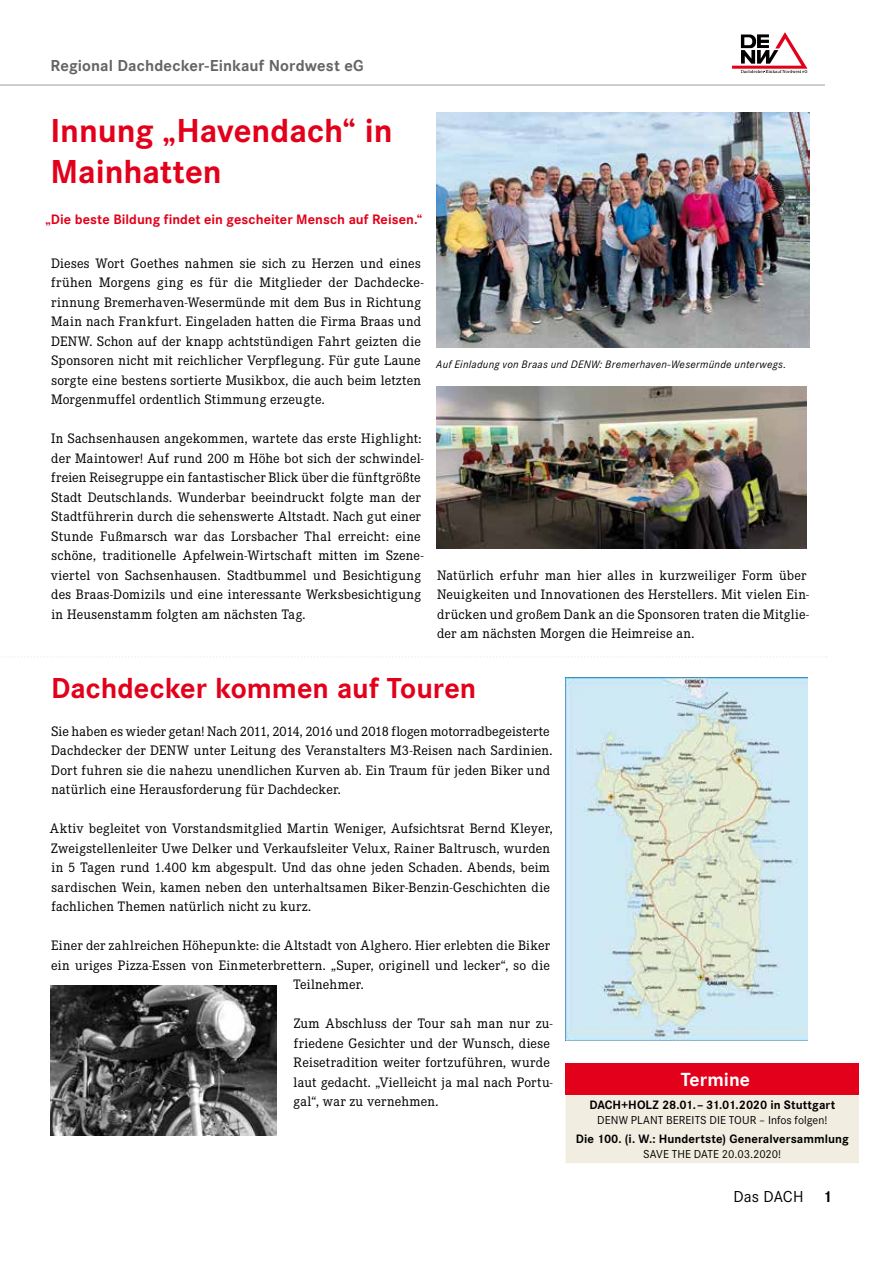
<style>
.page{position:relative;width:893px;height:1263px;background:#fff}
.page>*{position:absolute;margin:0;border:0;box-sizing:border-box;transform-origin:0 0}
.t1{font:700 34.5px/40.5px "Corporate S Pro";letter-spacing:-.005em;color:#e2001a}
.t2{font:700 30px "Corporate S Pro";color:#e2001a}
.t3{font:700 19.65px "Corporate S Pro";letter-spacing:.005em;color:#fff}
.t4{font:700 16.5px "Corporate S Pro";letter-spacing:.005em;color:#646567}
.t5{font:16.5px "Corporate S Pro";letter-spacing:.005em;color:#000}
.t6{font:14.25px/19.5px "Corporate E Pro";letter-spacing:.01em;color:#000}
.t7{font:700 14.25px "Corporate S Pro";letter-spacing:.005em;color:#e2001a}
.t8{font:700 12.75px "Corporate S Pro";letter-spacing:.005em;color:#000}
.t9{font:12px "Corporate S Pro";letter-spacing:.005em;color:#000}
.t10{font:italic 11.25px "Corporate S Pro";letter-spacing:.025em;color:#000}
.s1{font-weight:700}
</style>
<div class="page">
<svg style="left:9px;top:656px;width:818px;height:2px"></svg>
<img style="left:566px;top:678px;width:241px;height:362px">
<img style="left:51px;top:985px;width:225px;height:150px">
<img style="left:436px;top:386px;width:371px;height:163px">
<img style="left:436px;top:112px;width:373px;height:235px">
<div style="left:566px;top:1063px;width:293px;height:32px;background:#e2001a"></div>
<div style="left:566px;top:1095px;width:293px;height:68px;background:#f1ede1"></div>
<hr style="left:0;top:85px;width:825px;height:1px;background:#9c9e9f">
<svg style="left:732px;top:32px;width:75px;height:41px"></svg>
<p class="t4" style="left:51px;top:52px;width:315px">Regional Dachdecker-Einkauf Nordwest eG</p>
<h1 class="t1" style="left:51px;top:108px;width:344px">Innung „Havendach“ in<br>Mainhatten</h1>
<p class="t7" style="left:45px;top:208px;width:378px">„Die beste Bildung findet ein gescheiter Mensch auf Reisen.“</p>
<p class="t6" style="left:51px;top:252px;width:374px">Dieses Wort Goethes nahmen sie sich zu Herzen und eines frühen Morgens ging es für die Mitglieder der Dachdecke&shy;rinnung Bremerhaven-Wesermünde mit dem Bus in Richtung Main nach Frankfurt. Eingeladen hatten die Firma Braas und DENW. Schon auf der knapp achtstündigen Fahrt geizten die Sponsoren nicht mit reichlicher Verpflegung. Für gute Laune sorgte eine bestens sortierte Musikbox, die auch beim letzten Morgenmuffel ordentlich Stimmung erzeugte.</p>
<p class="t6" style="left:51px;top:428px;width:374px">In Sachsenhausen angekommen, wartete das erste Highlight: der Maintower! Auf rund 200 m Höhe bot sich der schwindel&shy;freien Reisegruppe ein fantastischer Blick über die fünftgrößte Stadt Deutschlands. Wunderbar beeindruckt folgte man der Stadtführerin durch die sehenswerte Altstadt. Nach gut einer Stunde Fußmarsch war das Lorsbacher Thal erreicht: eine schöne, traditionelle Apfelwein-Wirtschaft mitten im Szene&shy;viertel von Sachsenhausen. Stadtbummel und Besichtigung des Braas-Domizils und eine interessante Werksbesichtigung in Heusenstamm folgten am nächsten Tag.</p>
<p class="t10" style="left:436px;top:356px;width:352px">Auf Einladung von Braas und DENW: Bremerhaven-Wesermünde unterwegs.</p>
<p class="t6" style="left:437px;top:564px;width:373px">Natürlich erfuhr man hier alles in kurzweiliger Form über Neuigkeiten und Innovationen des Herstellers. Mit vielen Ein&shy;drücken und großem Dank an die Sponsoren traten die Mitglie&shy;der am nächsten Morgen die Heimreise an.</p>
<h2 class="t2" style="left:51px;top:664px;width:427px">Dachdecker kommen auf Touren</h2>
<p class="t6" style="left:51px;top:720px;width:503px">Sie haben es wieder getan! Nach 2011, 2014, 2016 und 2018 flogen motorradbegeisterte Dachdecker der DENW unter Leitung des Veranstalters M3-Reisen nach Sardinien.<br>Dort fuhren sie die nahezu unendlichen Kurven ab. Ein Traum für jeden Biker und natürlich eine Herausforderung für Dachdecker.</p>
<p class="t6" style="left:50px;top:818px;width:504px">Aktiv begleitet von Vorstandsmitglied Martin Weniger, Aufsichtsrat Bernd Kleyer, Zweigstellenleiter Uwe Delker und Verkaufsleiter Velux, Rainer Baltrusch, wurden in 5 Tagen rund 1.400 km abgespult. Und das ohne jeden Schaden. Abends, beim sardischen Wein, kamen neben den unterhaltsamen Biker-Benzin-Geschichten die fachlichen Themen natürlich nicht zu kurz.</p>
<p class="t6" style="left:51px;top:935px;width:500px">Einer der zahlreichen Höhepunkte: die Altstadt von Alghero. Hier erlebten die Biker</p>
<p class="t6" style="left:51px;top:954px;width:500px">ein uriges Pizza-Essen von Einmeterbrettern. „Super, originell und lecker“, so die</p>
<p class="t6" style="left:293px;top:974px;width:72px">Teilnehmer.</p>
<p class="t6" style="left:294px;top:1013px;width:261px">Zum Abschluss der Tour sah man nur zu&shy;friedene Gesichter und der Wunsch, diese Reisetradition weiter fortzuführen, wurde laut gedacht. „Vielleicht ja mal nach Portu&shy;gal“, war zu vernehmen.</p>
<h3 class="t3" style="left:681px;top:1064px;width:71px">Termine</h3>
<p class="t8" style="left:589px;top:1095px;width:247px">DACH+HOLZ 28.01.– 31.01.2020 in Stuttgart</p>
<p class="t9" style="left:597px;top:1111px;width:232px">DENW PLANT BEREITS DIE TOUR – Infos folgen!</p>
<p class="t8" style="left:576px;top:1129px;width:275px">Die 100. (i. W.: Hundertste) Generalversammlung</p>
<p class="t9" style="left:643px;top:1145px;width:140px">SAVE THE DATE 20.03.2020!</p>
<p class="t5" style="left:733px;top:1184px;width:100px">Das DACH <span class="s1">1</span></p>
</div>
